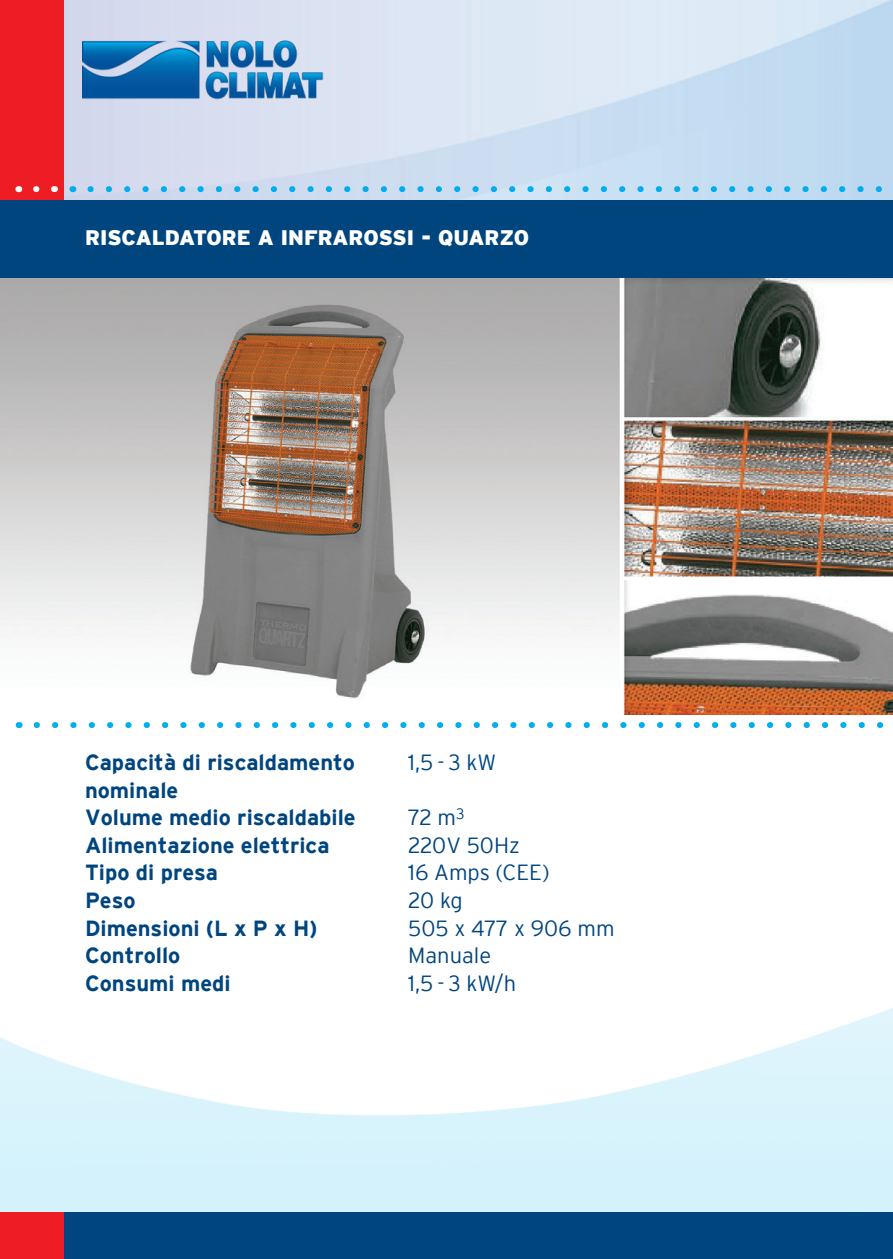
<style>
.page{position:relative;width:893px;height:1259px;background:#fff}
.page>*{position:absolute;margin:0;border:0;box-sizing:border-box;transform-origin:0 0}
.tech_vet{font:700 21.9px/27.6px "Interstate";color:#01457f}
.tech_vet-2{font:300 21.9px "Interstate";color:#01457f}
.product_rechts{font:900 21px "Interstate";color:#fff}
</style>
<div class="page">
<img style="left:64px;top:0;width:829px;height:200px">
<div style="left:0;top:1212px;width:893px;height:47px;background:#01457f"></div>
<div style="left:0;top:1212px;width:64px;height:47px;background:#ee1d23"></div>
<div style="left:0;top:0;width:64px;height:200px;background:#ee1d23"></div>
<svg style="left:90px;top:186px;width:803px;height:6px;background:#96d0ef"></svg>
<svg style="left:36px;top:186px;width:4px;height:6px"></svg>
<svg style="left:37px;top:722px;width:847px;height:6px"></svg>
<img style="left:0;top:278px;width:893px;height:436px">
<img style="left:83px;top:40px;width:241px;height:60px">
<div style="left:0;top:200px;width:893px;height:78px;background:#01457f"></div>
<p class="product_rechts" style="left:85px;top:225px;width:445px">RISCALDATORE A INFRAROSSI - QUARZO</p>
<p class="tech_vet" style="left:85px;top:748px;width:271px">Capacità di riscaldamento nominale</p>
<p class="tech_vet" style="left:85px;top:803px;width:272px">Volume medio riscaldabile</p>
<p class="tech_vet" style="left:85px;top:831px;width:246px">Alimentazione elettrica</p>
<p class="tech_vet" style="left:85px;top:859px;width:135px">Tipo di presa</p>
<p class="tech_vet" style="left:85px;top:886px;width:52px">Peso</p>
<p class="tech_vet" style="left:85px;top:914px;width:234px">Dimensioni (L x P x H)</p>
<p class="tech_vet" style="left:85px;top:941px;width:97px">Controllo</p>
<p class="tech_vet" style="left:85px;top:969px;width:147px">Consumi medi</p>
<p class="tech_vet-2" style="left:408px;top:750px;width:90px">1,5 - 3 kW</p>
<p class="tech_vet-2" style="left:408px;top:805px;width:58px">72 m<sup>3</sup></p>
<p class="tech_vet-2" style="left:408px;top:833px;width:113px">220V 50Hz</p>
<p class="tech_vet-2" style="left:408px;top:860px;width:143px">16 Amps (CEE)</p>
<p class="tech_vet-2" style="left:408px;top:888px;width:56px">20 kg</p>
<p class="tech_vet-2" style="left:408px;top:915px;width:208px">505 x 477 x 906 mm</p>
<p class="tech_vet-2" style="left:408px;top:943px;width:85px">Manuale</p>
<p class="tech_vet-2" style="left:408px;top:971px;width:109px">1,5 - 3 kW/h</p>
</div>
